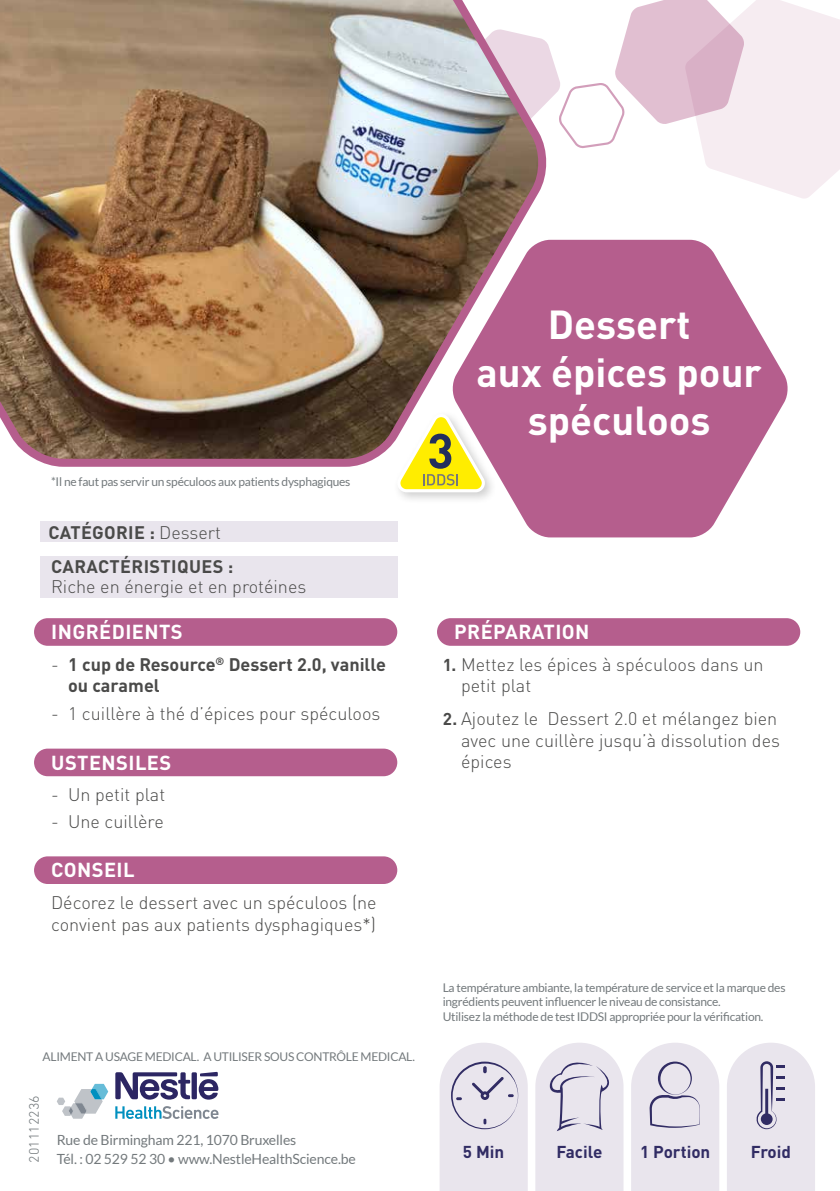
<style>
.page{position:relative;width:840px;height:1191px;background:#fff}
.page>*{position:absolute;margin:0;border:0;box-sizing:border-box;transform-origin:0 0}
.t1{font:700 40px/48px "DIN Pro";color:#fff;text-align:center}
.t2{font:700 20px "DIN Pro";letter-spacing:.02em;color:#fff}
.t3{font:300 18px/21.6px "DIN Pro";color:#4a4a49}
.t4{font:700 18px/21.6px "DIN Pro";color:#4a4a49}
.t5{font:700 18px/34px "DIN Pro";letter-spacing:.02em;color:#4a4a49}
.t6{font:700 17px "DIN Pro";color:#312c64}
.t7{font:14px/19.6px "Lato";letter-spacing:-.01em;color:#73797c}
.t8{font:300 14px "DIN Next LT Pro";color:#73797c}
.t9{font:12px/14.4px "Lato";letter-spacing:-.02em;color:#73797c}
.s1{font-weight:300}
.s2{font-weight:700;font-size:17px}
</style>
<div class="page">
<svg style="left:535px;top:1043px;width:88px;height:148px;background:#e4e0e9"></svg>
<svg style="left:631px;top:1043px;width:87px;height:148px;background:#e5e1ea"></svg>
<svg style="left:727px;top:1043px;width:87px;height:148px;background:#e2dfe8"></svg>
<svg style="left:497px;top:240px;width:291px;height:297px;fill:#b55e8d"></svg>
<svg style="left:439px;top:1043px;width:88px;height:148px;background:#e3dfe9"></svg>
<svg style="left:555px;top:0;width:284px;height:199px"></svg>
<img style="left:0;top:0;width:555px;height:471px">
<div style="left:34px;top:618px;width:363px;height:28px;background:#b55e8d;border-radius:14px"></div>
<div style="left:34px;top:748px;width:363px;height:28px;background:#b55e8d;border-radius:14px"></div>
<div style="left:437px;top:618px;width:362px;height:28px;background:#b55e8d;border-radius:14px"></div>
<div style="left:34px;top:856px;width:363px;height:28px;background:#b55e8d;border-radius:14px"></div>
<div style="left:392px;top:409px;width:105px;height:96px;background:#000;opacity:.2"></div>
<svg style="left:397px;top:414px;width:87px;height:78px"></svg>
<div style="left:40px;top:522px;width:357px;height:20px;background:#e9e5ed"></div>
<div style="left:40px;top:556px;width:357px;height:41px;background:#e9e5ed"></div>
<svg style="left:115px;top:1106px;width:103px;height:13px"></svg>
<svg style="left:115px;top:1071px;width:103px;height:28px"></svg>
<svg style="left:57px;top:1083px;width:51px;height:35px"></svg>
<p class="t9" style="left:51px;top:474px;width:301px">*Il ne faut pas servir un spéculoos aux patients dysphagiques</p>
<p class="t5" style="left:48px;top:513px;width:186px">CATÉGORIE : <span class="s1">Dessert<br></span>CARACTÉRISTIQUES :</p>
<p class="t3" style="left:51px;top:574px;width:256px">Riche en énergie et en protéines</p>
<p class="t2" style="left:51px;top:615px;width:133px">INGRÉDIENTS</p>
<p class="t4" style="left:68px;top:651px;width:319px;text-indent:-17px"><span class="s1">-</span> 1 cup de Resource<sup>®</sup> Dessert 2.0, vanille ou caramel</p>
<p class="t3" style="left:51px;top:700px;width:330px">- 1 cuillère à thé d’épices pour spéculoos</p>
<p class="t2" style="left:51px;top:745px;width:121px">USTENSILES</p>
<p class="t3" style="left:51px;top:782px;width:116px">- Un petit plat</p>
<p class="t3" style="left:51px;top:809px;width:114px">- Une cuillère</p>
<p class="t2" style="left:51px;top:853px;width:85px">CONSEIL</p>
<p class="t3" style="left:51px;top:890px;width:327px">Décorez le dessert avec un spéculoos (ne convient pas aux patients dysphagiques*)</p>
<p class="t9" style="left:43px;top:1049px;width:374px">ALIMENT A USAGE MEDICAL. A UTILISER SOUS CONTRÔLE MEDICAL.</p>
<p class="t8" style="left:26px;top:1162px;width:69px;rotate:-90deg">201112236</p>
<p class="t7" style="left:57px;top:1129px;width:300px">Rue de Birmingham 221, 1070 Bruxelles<br>Tél. : 02 529 52 30 • www.NestleHealthScience.be</p>
<h1 class="t1" style="left:476px;top:295px;width:287px">Dessert<br>aux épices pour spéculoos</h1>
<p class="t2" style="left:454px;top:615px;width:137px">PRÉPARATION</p>
<p class="t3" style="left:461px;top:652px;width:304px;text-indent:-18px"><span class="s2">1.</span> Mettez les épices à spéculoos dans un petit plat</p>
<p class="t3" style="left:461px;top:706px;width:320px;text-indent:-18px"><span class="s2">2.</span> Ajoutez le Dessert 2.0 et mélangez bien avec une cuillère jusqu’à dissolution des épices</p>
<p class="t9" style="left:442px;top:980px;width:344px">La température ambiante, la température de service et la marque des ingrédients peuvent influencer le niveau de consistance.<br>Utilisez la méthode de test IDDSI appropriée pour la vérification.</p>
<p class="t6" style="left:462px;top:1137px;width:43px">5 Min</p>
<p class="t6" style="left:556px;top:1137px;width:48px">Facile</p>
<p class="t6" style="left:639px;top:1137px;width:72px">1 Portion</p>
<p class="t6" style="left:750px;top:1137px;width:42px">Froid</p>
</div>
